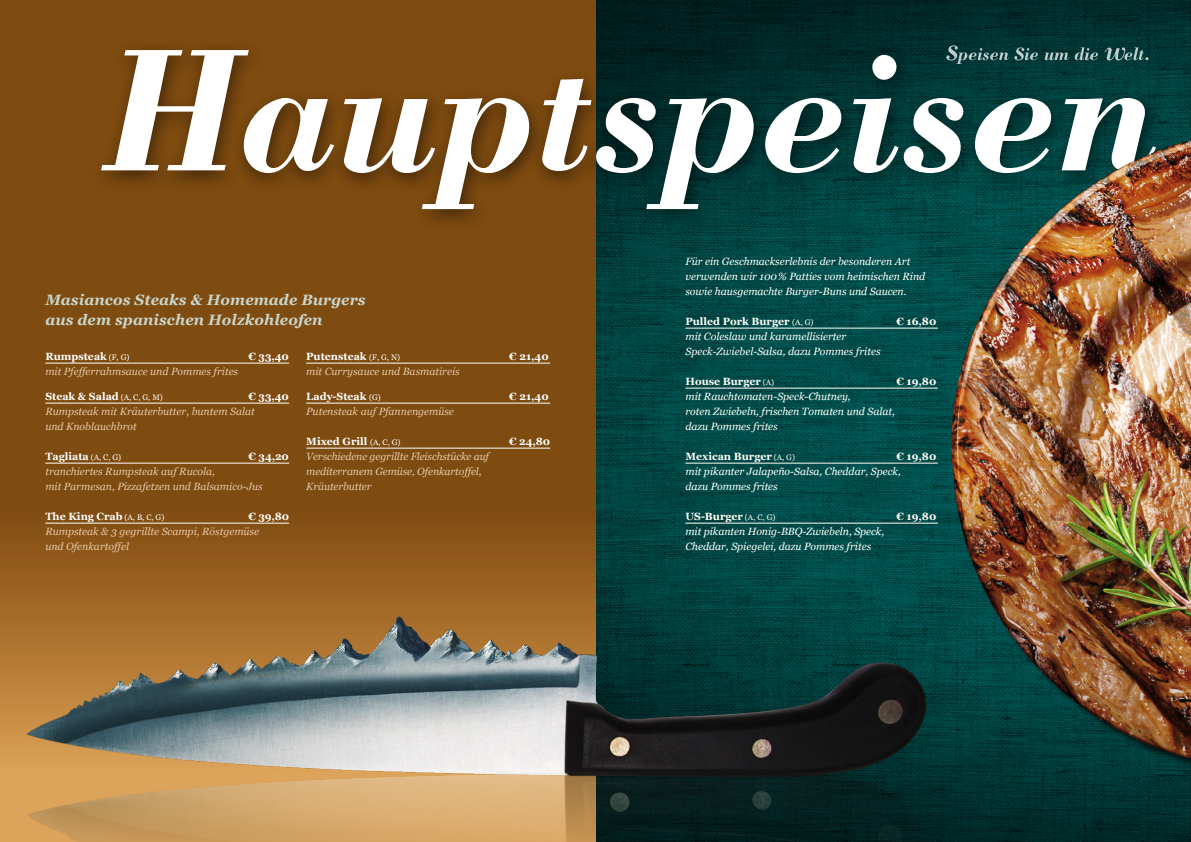
<style>
.page{position:relative;width:1191px;height:842px;background:#fff}
.page>*{position:absolute;margin:0;border:0;box-sizing:border-box;transform-origin:0 0}
.t1{font:italic 700 180.1px "Bodoni Std";letter-spacing:-.01em;color:#fff}
.t2{font:italic 700 15px/20px "Georgia";letter-spacing:.005em;color:#c8d5ca}
.t3{font:italic 10.5px/15px "Georgia";color:#e4c6a8}
.t4{font:italic 10.5px/15px "Georgia";color:#fffffc}
.t5{font:700 10.5px "Georgia";color:#fff}
.t6{font:italic 10.5px/15px "Georgia";color:#fffef6}
.t7{font:700 10.5px "Georgia";color:#fffef6}
.s1{font-weight:400;font-size:8px}
</style>
<div class="page">
<img style="left:595px;top:0;width:596px;height:842px">
<div style="left:0;top:0;width:595px;height:842px;background:#7e4b10"></div>
<div style="left:90px;top:40px;width:1083px;height:191px;background:#000;opacity:.5"></div>
<svg style="left:946px;top:45px;width:62px;height:19px"></svg>
<svg style="left:1014px;top:47px;width:23px;height:13px"></svg>
<svg style="left:1044px;top:47px;width:54px;height:13px"></svg>
<svg style="left:1104px;top:47px;width:44px;height:13px"></svg>
<img style="left:0;top:400px;width:941px;height:352px">
<img style="left:0;top:752px;width:1002px;height:90px">
<img style="left:941px;top:96px;width:250px;height:740px">
<hr style="left:685px;top:328px;width:252px;height:1px;background:#fffef6">
<hr style="left:685px;top:388px;width:252px;height:1px;background:#fffef6">
<hr style="left:685px;top:463px;width:252px;height:1px;background:#fffef6">
<hr style="left:685px;top:523px;width:252px;height:1px;background:#fffef6">
<hr style="left:306px;top:363px;width:244px;height:1px;background:#fff">
<hr style="left:306px;top:403px;width:244px;height:1px;background:#fff">
<hr style="left:306px;top:448px;width:244px;height:1px;background:#fff">
<hr style="left:45px;top:363px;width:244px;height:1px;background:#fff">
<hr style="left:45px;top:403px;width:244px;height:1px;background:#fff">
<hr style="left:45px;top:463px;width:244px;height:1px;background:#fff">
<hr style="left:45px;top:523px;width:244px;height:1px;background:#fff">
<h1 class="t1" style="left:102px;top:-1px;width:1056px">Hauptspeisen</h1>
<h2 class="t2" style="left:45px;top:289px;width:322px">Masiancos Steaks &amp; Homemade Burgers aus dem spanischen Holzkohleofen</h2>
<p class="t5" style="left:45px;top:348px;width:86px">Rumpsteak <span class="s1">(F, G)</span></p>
<p class="t5" style="left:248px;top:348px;width:42px">€ 33,40</p>
<p class="t3" style="left:45px;top:363px;width:194px">mit Pfefferrahmsauce und Pommes frites</p>
<p class="t5" style="left:45px;top:388px;width:119px">Steak &amp; Salad <span class="s1">(A, C, G, M)</span></p>
<p class="t5" style="left:248px;top:388px;width:42px">€ 33,40</p>
<p class="t3" style="left:45px;top:403px;width:211px">Rumpsteak mit Kräuterbutter, buntem Salat und Knoblauchbrot</p>
<p class="t5" style="left:45px;top:448px;width:77px">Tagliata <span class="s1">(A, C, G)</span></p>
<p class="t5" style="left:248px;top:448px;width:42px">€ 34,20</p>
<p class="t3" style="left:45px;top:463px;width:219px">tranchiertes Rumpsteak auf Rucola,<br>mit Parmesan, Pizzafetzen und Balsamico-Jus</p>
<p class="t5" style="left:45px;top:508px;width:120px">The King Crab <span class="s1">(A, B, C, G)</span></p>
<p class="t5" style="left:248px;top:508px;width:42px">€ 39,80</p>
<p class="t3" style="left:45px;top:523px;width:215px">Rumpsteak &amp; 3 gegrillte Scampi, Röstgemüse und Ofenkartoffel</p>
<p class="t5" style="left:306px;top:348px;width:95px">Putensteak <span class="s1">(F, G, N)</span></p>
<p class="t5" style="left:509px;top:348px;width:41px">€ 21,40</p>
<p class="t3" style="left:306px;top:363px;width:155px">mit Currysauce und Basmatireis</p>
<p class="t5" style="left:306px;top:388px;width:76px">Lady-Steak <span class="s1">(G)</span></p>
<p class="t5" style="left:509px;top:388px;width:41px">€ 21,40</p>
<p class="t3" style="left:306px;top:403px;width:149px">Putensteak auf Pfannengemüse</p>
<p class="t5" style="left:306px;top:433px;width:96px">Mixed Grill <span class="s1">(A, C, G)</span></p>
<p class="t5" style="left:509px;top:433px;width:42px">€ 24,80</p>
<p class="t3" style="left:306px;top:448px;width:184px">Verschiedene gegrillte Fleischstücke auf mediterranem Gemüse, Ofenkartoffel,<br>Kräuterbutter</p>
<p class="t4" style="left:685px;top:253px;width:241px">Für ein Geschmackserlebnis der besonderen Art verwenden wir 100% Patties vom heimischen Rind sowie hausgemachte Burger-Buns und Saucen.</p>
<p class="t7" style="left:685px;top:313px;width:130px">Pulled Pork Burger <span class="s1">(A, G)</span></p>
<p class="t7" style="left:896px;top:313px;width:42px">€ 16,80</p>
<p class="t6" style="left:685px;top:328px;width:197px">mit Coleslaw und karamellisierter<br>Speck-Zwiebel-Salsa, dazu Pommes frites</p>
<p class="t7" style="left:685px;top:373px;width:90px">House Burger <span class="s1">(A)</span></p>
<p class="t7" style="left:896px;top:373px;width:42px">€ 19,80</p>
<p class="t6" style="left:685px;top:388px;width:211px">mit Rauchtomaten-Speck-Chutney,<br>roten Zwiebeln, frischen Tomaten und Salat, dazu Pommes frites</p>
<p class="t7" style="left:685px;top:448px;width:111px">Mexican Burger <span class="s1">(A, G)</span></p>
<p class="t7" style="left:896px;top:448px;width:42px">€ 19,80</p>
<p class="t4" style="left:685px;top:463px;width:217px">mit pikanter Jalapeño-Salsa, Cheddar, Speck, dazu Pommes frites</p>
<p class="t7" style="left:685px;top:508px;width:91px">US-Burger <span class="s1">(A, C, G)</span></p>
<p class="t7" style="left:896px;top:508px;width:42px">€ 19,80</p>
<p class="t4" style="left:685px;top:523px;width:200px">mit pikanten Honig-BBQ-Zwiebeln, Speck,<br>Cheddar, Spiegelei, dazu Pommes frites</p>
</div>
